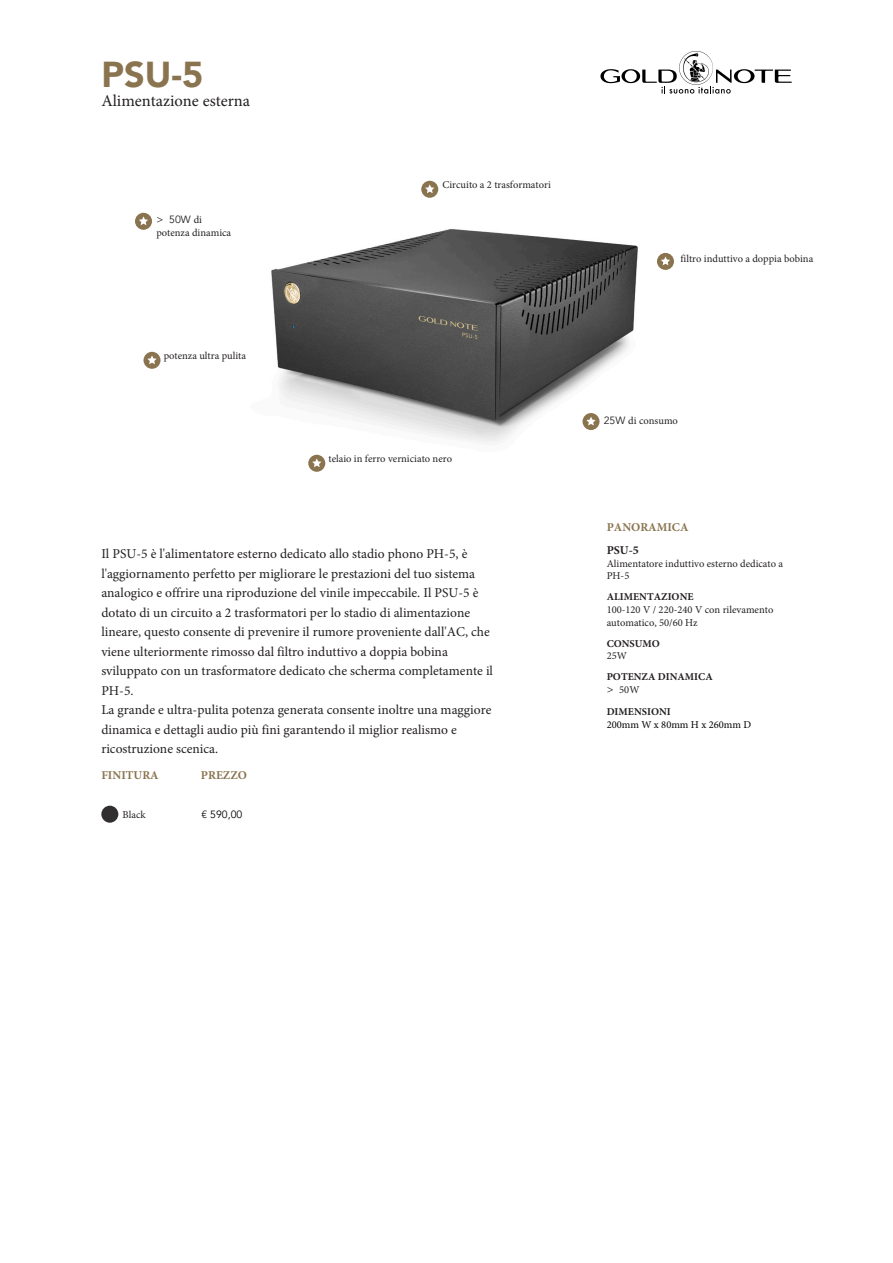
<style>
.page{position:relative;width:893px;height:1263px;background:#fff}
.page>*{position:absolute;margin:0;border:0;box-sizing:border-box;transform-origin:0 0}
.t1{font:900 36px "Avenir";color:#89744f}
.t2{font:16.5px "Minion Pro";color:#231f20}
.Corpo{font:13.5px/19.5px "Minion Pro";color:#231f20}
.Specifiche{font:700 12px/23px "Minion Pro";color:#89744f}
.Specifiche-2{font:10.5px/12.6px "Minion Pro";color:#231f20}
.Corpo-2{font:10.5px "Minion Pro";color:#231f20}
.Specifiche-3{font:10.5px/12.6px "Minion Pro";color:#000001}
.Specifiche-4{font:700 10.5px/12.6px "Minion Pro";color:#231f20}
.t3{font:10.5px "Avenir";color:#000001}
.s1{font-family:"Avenir"}
.s2{color:#231f20}
.s3{font-weight:700}
.s4{font-weight:400}
.s5{font-weight:700;color:#231f20}
</style>
<div class="page">
<img style="left:271px;top:187px;width:395px;height:268px">
<svg style="left:600px;top:51px;width:192px;height:43px"></svg>
<svg style="left:135px;top:213px;width:17px;height:17px"></svg>
<svg style="left:657px;top:253px;width:17px;height:17px"></svg>
<svg style="left:582px;top:413px;width:17px;height:17px"></svg>
<svg style="left:421px;top:181px;width:17px;height:17px"></svg>
<svg style="left:144px;top:352px;width:17px;height:17px"></svg>
<svg style="left:308px;top:455px;width:17px;height:17px"></svg>
<div style="left:101px;top:806px;width:17px;height:17px;background:#312f30;border-radius:50%"></div>
<p class="t1" style="left:101px;top:44px;width:103px">PSU-5</p>
<p class="t2" style="left:101px;top:90px;width:150px">Alimentazione esterna</p>
<p class="Specifiche-2" style="left:156px;top:214px;width:76px"><span class="s1">&gt; 50W</span> di potenza dinamica</p>
<p class="Corpo-2" style="left:164px;top:349px;width:84px">potenza ultra pulita</p>
<p class="Specifiche-2" style="left:442px;top:179px;width:110px">Circuito a 2 trasformatori</p>
<p class="Corpo-2" style="left:328px;top:452px;width:125px">telaio in ferro verniciato nero</p>
<p class="Corpo" style="left:101px;top:544px;width:393px">Il PSU-5 è l'alimentatore esterno dedicato allo stadio phono PH-5, è l'aggiornamento perfetto per migliorare le prestazioni del tuo sistema analogico e offrire una riproduzione del vinile impeccabile. Il PSU-5 è dotato di un circuito a 2 trasformatori per lo stadio di alimentazione lineare, questo consente di prevenire il rumore proveniente dall'AC, che viene ulteriormente rimosso dal filtro induttivo a doppia bobina sviluppato con un trasformatore dedicato che scherma completamente il PH-5.<br>La grande e ultra-pulita potenza generata consente inoltre una maggiore dinamica e dettagli audio più fini garantendo il miglior realismo e ricostruzione scenica.</p>
<p class="Specifiche" style="left:101px;top:764px;width:59px">FINITURA</p>
<p class="Specifiche" style="left:201px;top:764px;width:48px">PREZZO</p>
<p class="t3" style="left:202px;top:808px;width:42px"><span class="s2">€</span> 590,00</p>
<p class="Corpo-2" style="left:680px;top:252px;width:134px">filtro induttivo a doppia bobina</p>
<p class="Specifiche-2" style="left:604px;top:414px;width:76px"><span class="s1">25W</span> di consumo</p>
<p class="Specifiche" style="left:607px;top:515px;width:83px">PANORAMICA<br><span class="s2">PSU-5</span></p>
<p class="Specifiche-2" style="left:607px;top:557px;width:178px">Alimentatore induttivo esterno dedicato a<br>PH-5</p>
<p class="Specifiche-2" style="left:607px;top:591px;width:168px"><span class="s3">ALIMENTAZIONE<br></span>100-120 V / 220-240 V con rilevamento automatico, 50/60 Hz</p>
<p class="Specifiche-4" style="left:607px;top:637px;width:55px">CONSUMO<br><span class="s4">25W</span></p>
<p class="Specifiche-4" style="left:607px;top:671px;width:108px">POTENZA DINAMICA</p>
<p class="Specifiche-2" style="left:607px;top:683px;width:34px"><span class="s1">&gt;</span> 50W</p>
<p class="Specifiche-3" style="left:607px;top:705px;width:146px"><span class="s5">DIMENSIONI<br></span>200mm W x 80mm H x 260mm D</p>
</div>
